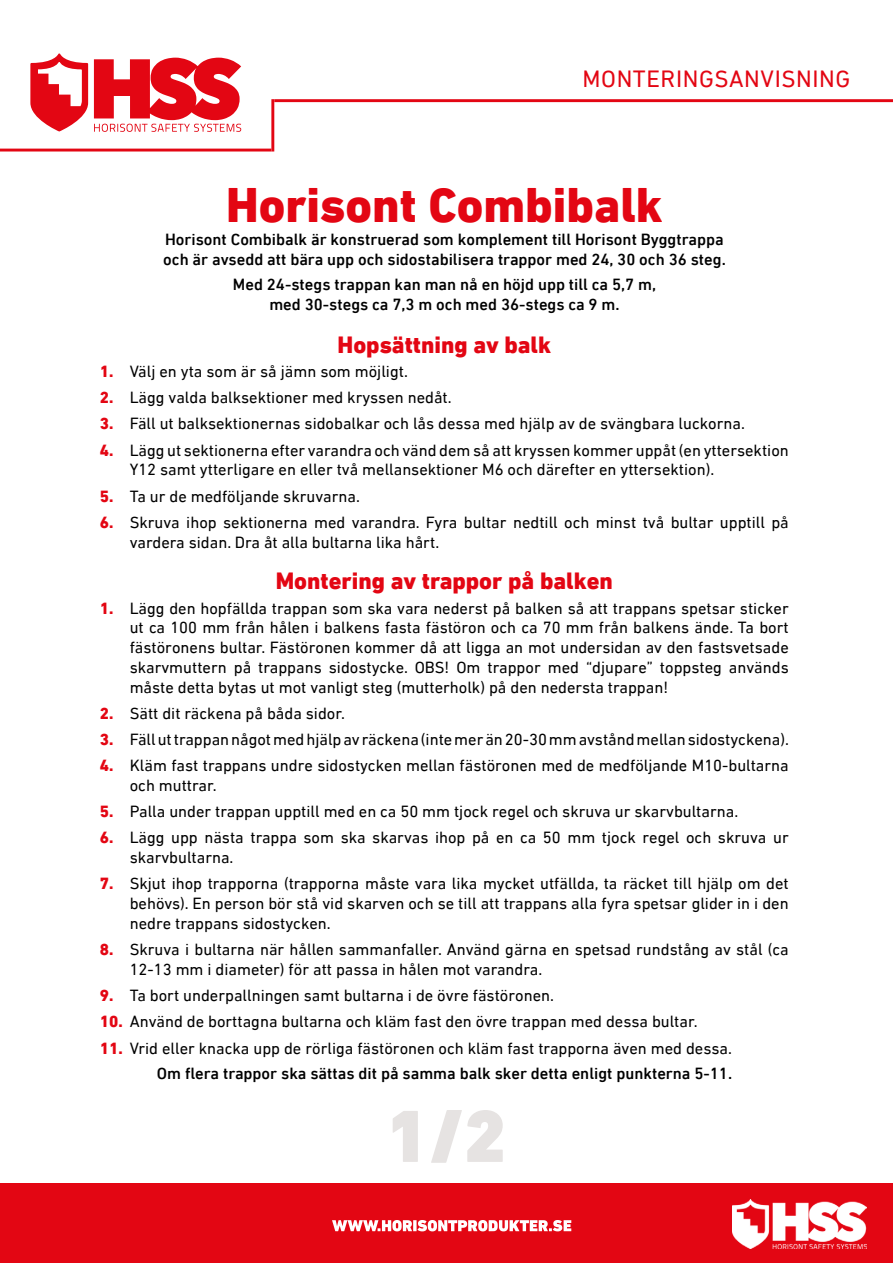
<style>
.page{position:relative;width:893px;height:1263px;background:#fff}
.page>*{position:absolute;margin:0;border:0;box-sizing:border-box;transform-origin:0 0}
.t1{font:900 75px "DIN Next LT Pro";color:#e6e3e2}
.t2{font:800 49.5px "DIN Next LT Pro";color:#e30613}
.t3{font:800 24px "DIN Next LT Pro";color:#e30613}
.t4{font:24px "DIN Next LT Pro";letter-spacing:.025em;color:#e30613}
.t5{font:16.5px/19.8px "DIN Next LT Pro";color:#000}
.t6{font:500 16.5px/19.8px "DIN Next LT Pro";color:#000}
.s1{font-weight:800;color:#e30613}
.s2{font-weight:500}
</style>
<div class="page">
<div style="left:0;top:1184px;width:893px;height:79px;background:#e30613"></div>
<svg style="left:94px;top:58px;width:147px;height:74px"></svg>
<svg style="left:30px;top:54px;width:58px;height:77px"></svg>
<hr style="left:274px;top:99px;width:619px;height:3px;background:#e30613">
<hr style="left:271px;top:99px;width:3px;height:52px;background:#e30613">
<hr style="left:0;top:149px;width:271px;height:2px;background:#e30613">
<img style="left:733px;top:1199px;width:133px;height:50px">
<svg style="left:332px;top:1220px;width:239px;height:11px"></svg>
<h3 class="t4" style="left:582px;top:65px;width:269px">MONTERINGSANVISNING</h3>
<h2 class="t2" style="left:226px;top:176px;width:438px">Horisont Combibalk</h2>
<p class="t6" style="left:163px;top:229px;width:564px">Horisont Combibalk är konstruerad som komplement till Horisont Byggtrappa och är avsedd att bära upp och sidostabilisera trappor med 24, 30 och 36 steg.</p>
<p class="t6" style="left:233px;top:275px;width:425px;text-align:center">Med 24-stegs trappan kan man nå en höjd upp till ca 5,7 m, med 30-stegs ca 7,3 m och med 36-stegs ca 9 m.</p>
<h3 class="t3" style="left:338px;top:331px;width:215px">Hopsättning av balk</h3>
<p class="t5" style="left:100px;top:361px;width:310px"><span class="s1">1.</span> Välj en yta som är så jämn som möjligt.</p>
<p class="t5" style="left:100px;top:387px;width:353px"><span class="s1">2.</span> Lägg valda balksektioner med kryssen nedåt.</p>
<p class="t5" style="left:100px;top:414px;width:647px"><span class="s1">3.</span> Fäll ut balksektionernas sidobalkar och lås dessa med hjälp av de svängbara luckorna.</p>
<p class="t5" style="left:130px;top:440px;width:661px;text-indent:-30px"><span class="s1">4.</span> Lägg ut sektionerna efter varandra och vänd dem så att kryssen kommer uppåt (en yttersektion<br>Y12 samt ytterligare en eller två mellansektioner M6 och därefter en yttersektion).</p>
<p class="t5" style="left:100px;top:486px;width:262px"><span class="s1">5.</span> Ta ur de medföljande skruvarna.</p>
<p class="t5" style="left:130px;top:512px;width:661px;text-indent:-30px"><span class="s1">6.</span> Skruva ihop sektionerna med varandra. Fyra bultar nedtill och minst två bultar upptill på vardera sidan. Dra åt alla bultarna lika hårt.</p>
<h3 class="t3" style="left:276px;top:567px;width:339px">Montering av trappor på balken</h3>
<p class="t5" style="left:130px;top:598px;width:661px;text-align:justify;text-indent:-30px"><span class="s1">1.</span> Lägg den hopfällda trappan som ska vara nederst på balken så att trappans spetsar sticker ut ca 100 mm från hålen i balkens fasta fästöron och ca 70 mm från balkens ände. Ta bort fästöronens bultar. Fästöronen kommer då att ligga an mot undersidan av den fastsvetsade skarvmuttern på trappans sidostycke. OBS! Om trappor med “djupare” toppsteg används måste detta bytas ut mot vanligt steg (mutterholk) på den nedersta trappan!</p>
<p class="t5" style="left:100px;top:703px;width:247px"><span class="s1">2.</span> Sätt dit räckena på båda sidor.</p>
<p class="t5" style="left:100px;top:729px;width:691px"><span class="s1">3.</span> Fäll ut trappan något med hjälp av räckena (inte mer än 20-30 mm avstånd mellan sidostyckena).</p>
<p class="t5" style="left:130px;top:755px;width:661px;text-indent:-30px"><span class="s1">4.</span> Kläm fast trappans undre sidostycken mellan fästöronen med de medföljande M10-bultarna och muttrar.</p>
<p class="t5" style="left:100px;top:801px;width:640px"><span class="s1">5.</span> Palla under trappan upptill med en ca 50 mm tjock regel och skruva ur skarvbultarna.</p>
<p class="t5" style="left:130px;top:828px;width:661px;text-indent:-30px"><span class="s1">6.</span> Lägg upp nästa trappa som ska skarvas ihop på en ca 50 mm tjock regel och skruva ur skarvbultarna.</p>
<p class="t5" style="left:130px;top:874px;width:661px;text-align:justify;text-indent:-30px"><span class="s1">7.</span> Skjut ihop trapporna (trapporna måste vara lika mycket utfällda, ta räcket till hjälp om det behövs). En person bör stå vid skarven och se till att trappans alla fyra spetsar glider in i den nedre trappans sidostycken.</p>
<p class="t5" style="left:130px;top:939px;width:660px;text-indent:-30px"><span class="s1">8.</span> Skruva i bultarna när hållen sammanfaller. Använd gärna en spetsad rundstång av stål (ca<br>12-13 mm i diameter) för att passa in hålen mot varandra.</p>
<p class="t5" style="left:100px;top:985px;width:456px"><span class="s1">9.</span> Ta bort underpallningen samt bultarna i de övre fästöronen.</p>
<p class="t5" style="left:100px;top:1012px;width:599px"><span class="s1">10.</span> Använd de borttagna bultarna och kläm fast den övre trappan med dessa bultar.</p>
<p class="t5" style="left:100px;top:1035px;width:634px;line-height:24.9px;text-align:right"><span class="s1">11.</span> Vrid eller knacka upp de rörliga fästöronen och kläm fast trapporna även med dessa.<br><span class="s2">Om flera trappor ska sättas dit på samma balk sker detta enligt punkterna 5-11.</span></p>
<h1 class="t1" style="left:386px;top:1091px;width:121px">1/2</h1>
</div>
